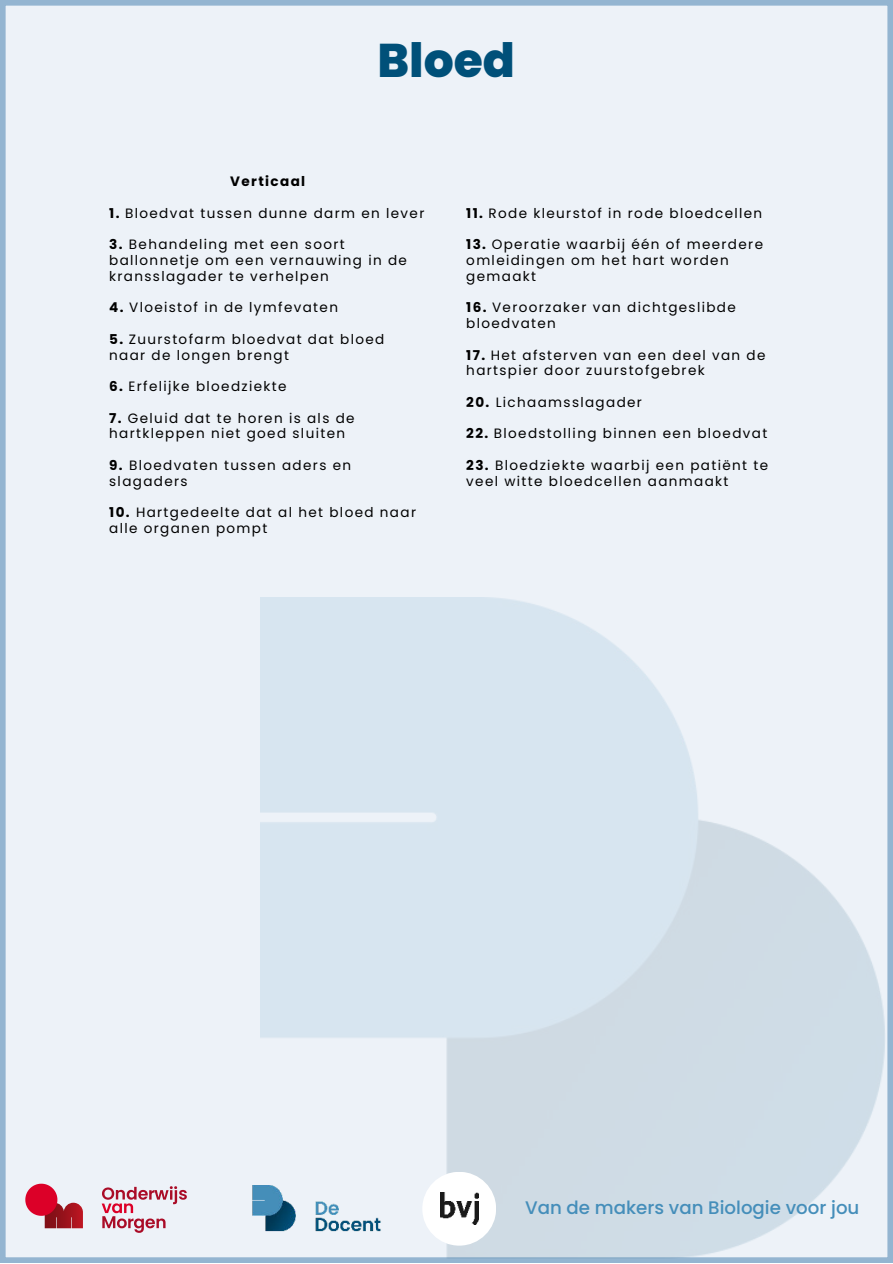
<style>
.page{position:relative;width:893px;height:1264px;background:#fff}
.page>*{position:absolute;margin:0;border:0;box-sizing:border-box;transform-origin:0 0}
.t1{font:800 47.25px "Poppins";color:#005079}
.t2{font:500 18.15px "Poppins";color:#458eba}
.t3{font:13.5px/15.8px "Poppins";letter-spacing:.1em;color:#000}
.t4{font:700 13.5px "Poppins";letter-spacing:.1em;color:#000}
.s1{font-weight:700}
</style>
<div class="page">
<div style="left:0;top:0;width:892px;height:1262px;background:#edf2f8"></div>
<img style="left:261px;top:598px;width:624px;height:659px">
<div style="left:422px;top:1171px;width:74px;height:74px;background:#fff;border-radius:50%"></div>
<img style="left:440px;top:1192px;width:38px;height:32px">
<img style="left:232px;top:1185px;width:161px;height:47px">
<svg style="left:102px;top:1186px;width:85px;height:46px;background:#ddb6c2"></svg>
<svg style="left:25px;top:1183px;width:58px;height:45px;background:#cf6375"></svg>
<h1 class="t1" style="left:377px;top:33px;width:139px">Bloed</h1>
<p class="t4" style="left:230px;top:174px;width:76px">Verticaal</p>
<p class="t3" style="left:109px;top:205px;width:317px"><span class="s1">1.</span> Bloedvat tussen dunne darm en lever</p>
<p class="t3" style="left:109px;top:237px;width:299px"><span class="s1">3.</span> Behandeling met een soort ballonnetje om een vernauwing in de kransslagader te verhelpen</p>
<p class="t3" style="left:109px;top:300px;width:230px"><span class="s1">4.</span> Vloeistof in de lymfevaten</p>
<p class="t3" style="left:109px;top:331px;width:276px"><span class="s1">5.</span> Zuurstofarm bloedvat dat bloed naar de longen brengt</p>
<p class="t3" style="left:109px;top:378px;width:179px"><span class="s1">6.</span> Erfelijke bloedziekte</p>
<p class="t3" style="left:109px;top:410px;width:247px"><span class="s1">7.</span> Geluid dat te horen is als de hartkleppen niet goed sluiten</p>
<p class="t3" style="left:109px;top:457px;width:243px"><span class="s1">9.</span> Bloedvaten tussen aders en slagaders</p>
<p class="t3" style="left:109px;top:504px;width:308px"><span class="s1">10.</span> Hartgedeelte dat al het bloed naar alle organen pompt</p>
<p class="t3" style="left:466px;top:205px;width:297px"><span class="s1">11.</span> Rode kleurstof in rode bloedcellen</p>
<p class="t3" style="left:466px;top:237px;width:298px"><span class="s1">13.</span> Operatie waarbij één of meerdere omleidingen om het hart worden gemaakt</p>
<p class="t3" style="left:466px;top:300px;width:271px"><span class="s1">16.</span> Veroorzaker van dichtgeslibde bloedvaten</p>
<p class="t3" style="left:466px;top:347px;width:301px"><span class="s1">17.</span> Het afsterven van een deel van de hartspier door zuurstofgebrek</p>
<p class="t3" style="left:466px;top:394px;width:177px"><span class="s1">20.</span> Lichaamsslagader</p>
<p class="t3" style="left:466px;top:426px;width:302px"><span class="s1">22.</span> Bloedstolling binnen een bloedvat</p>
<p class="t3" style="left:466px;top:457px;width:303px"><span class="s1">23.</span> Bloedziekte waarbij een patiënt te veel witte bloedcellen aanmaakt</p>
<h2 class="t2" style="left:525px;top:1197px;width:336px">Van de makers van Biologie voor jou</h2>
</div>
